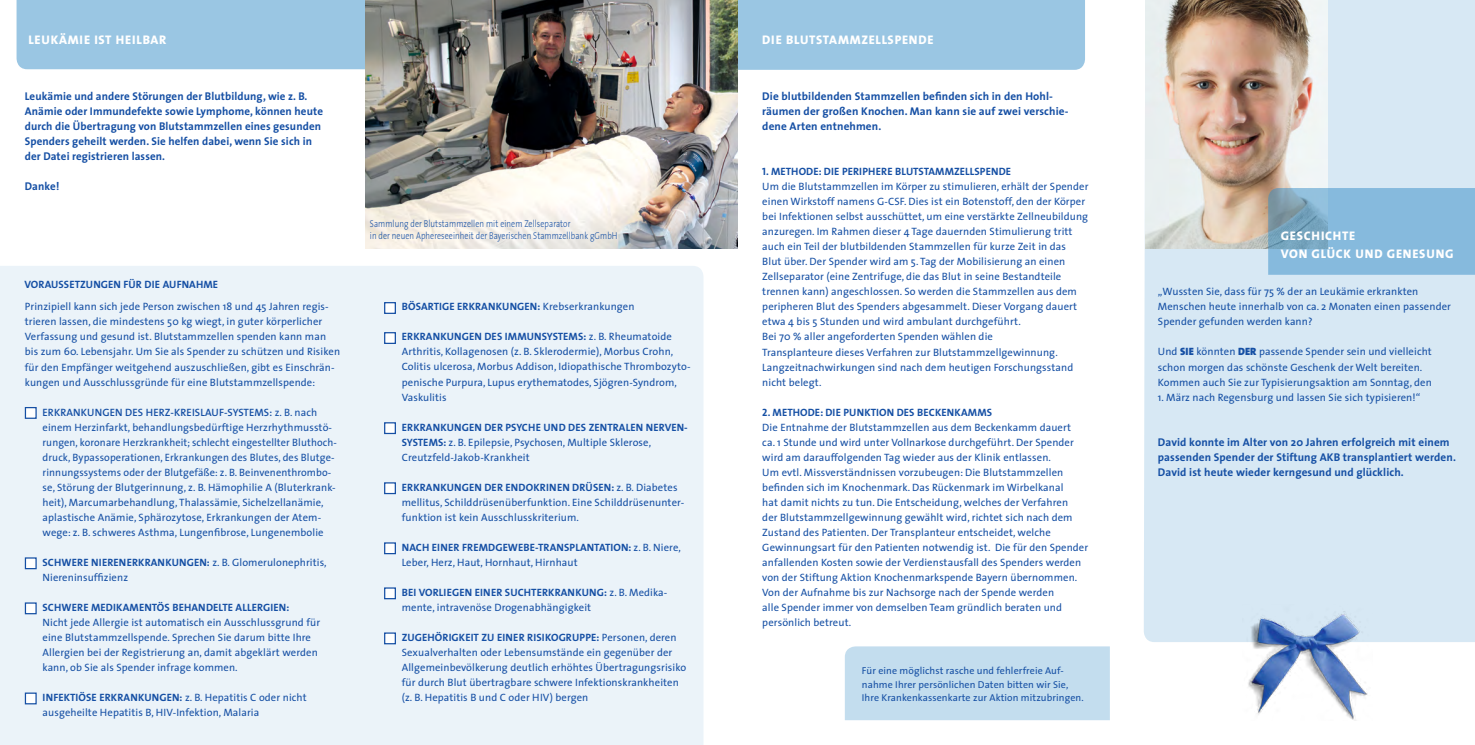
<style>
.page{position:relative;width:1475px;height:745px;background:#fff}
.page>*{position:absolute;margin:0;border:0;box-sizing:border-box;transform-origin:0 0}
.t1{font:800 12.5px/17.5px "The Sans";letter-spacing:.06em;color:#fff}
.t2{font:700 11.25px/15px "The Sans";letter-spacing:.01em;color:#154fa4}
.t3{font:10.62px/15px "The Sans";letter-spacing:.01em;color:#154fa4}
.t4{font:10.62px "The Sans Bold Caps";letter-spacing:.01em;color:#154fa4}
.t5{font:600 10.62px "The Sans";letter-spacing:.01em;color:#154fa4}
.t6{font:10px/13.8px "The Sans";letter-spacing:.01em;color:#154fa4}
.t7{font:300 10px/11.2px "The Sans";letter-spacing:.01em;color:#154fa4;scale:.8 1}
.s1{font-weight:600}
.s2{font-family:"The Sans";font-weight:700}
.s3{font-family:"The Sans"}
.s4{font-family:"The Sans Bold Caps"}
.s5{font-weight:900}
</style>
<div class="page">
<div style="left:1144px;top:0;width:330px;height:641px;background:#d7e8f4"></div>
<img style="left:1144px;top:0;width:183px;height:248px">
<img style="left:1241px;top:604px;width:131px;height:116px">
<svg style="left:1267px;top:188px;width:207px;height:86px;background:#84b5d5"></svg>
<div style="left:737px;top:0;width:347px;height:70px;background:#9ac6e3"></div>
<div style="left:17px;top:0;width:348px;height:69px;background:#9ac6e3"></div>
<div style="left:845px;top:646px;width:264px;height:73px;background:#c3ddee"></div>
<img style="left:365px;top:0;width:372px;height:248px">
<div style="left:0;top:266px;width:703px;height:478px;background:#ebf3f9"></div>
<div style="left:25px;top:406px;width:12px;height:12px;background:#fff;border:1px solid #154fa4"></div>
<div style="left:25px;top:557px;width:12px;height:12px;background:#fff;border:1px solid #154fa4"></div>
<div style="left:25px;top:602px;width:12px;height:12px;background:#fff;border:1px solid #154fa4"></div>
<div style="left:25px;top:692px;width:12px;height:12px;background:#fff;border:1px solid #154fa4"></div>
<div style="left:384px;top:302px;width:12px;height:12px;background:#fff;border:1px solid #154fa4"></div>
<div style="left:384px;top:332px;width:12px;height:12px;background:#fff;border:1px solid #154fa4"></div>
<div style="left:384px;top:422px;width:12px;height:12px;background:#fff;border:1px solid #154fa4"></div>
<div style="left:384px;top:482px;width:12px;height:12px;background:#fff;border:1px solid #154fa4"></div>
<div style="left:384px;top:542px;width:12px;height:12px;background:#fff;border:1px solid #154fa4"></div>
<div style="left:384px;top:587px;width:12px;height:12px;background:#fff;border:1px solid #154fa4"></div>
<div style="left:384px;top:632px;width:12px;height:12px;background:#fff;border:1px solid #154fa4"></div>
<p class="t1" style="left:28px;top:31px;width:139px">LEUKÄMIE IST HEILBAR</p>
<p class="t1" style="left:762px;top:31px;width:171px">DIE BLUTSTAMMZELLSPEN DE</p>
<p class="t2" style="left:25px;top:88px;width:300px">Leukämie und andere Störungen der Blutbildung, wie z. B.<br>Anämie oder Immundefekte sowie Lymphome, können heute durch die Übertragung von Blutstammzellen eines gesunden Spenders geheilt werden. Sie helfen dabei, wenn Sie sich in der Datei registrieren lassen.</p>
<p class="t2" style="left:25px;top:178px;width:36px">Danke!</p>
<p class="t4" style="left:24px;top:275px;width:8px">VORAUSSETZUNGEN</p>
<p class="t4" style="left:123px;top:275px;width:7px">FÜR</p>
<p class="t4" style="left:144px;top:275px;width:6px">DIE</p>
<p class="t4" style="left:163px;top:275px;width:8px">AUFNAH</p>
<p class="t4" style="left:203px;top:275px;width:15px">ME</p>
<p class="t3" style="left:25px;top:299px;width:317px">Prinzipiell kann sich jede Person zwischen 18 und 45 Jahren regis&shy;trieren lassen, die mindestens 50 kg wiegt, in guter körperlicher Verfassung und gesund ist. Blutstammzellen spenden kann man bis zum 60. Lebensjahr. Um Sie als Spender zu schützen und Risiken für den Empfänger weitgehend auszuschließen, gibt es Einschrän&shy;kungen und Ausschlussgründe für eine Blutstammzellspende:</p>
<p class="t5" style="left:43px;top:403px;width:150px">ERKRANKUNGEN DES HERZ-KREISL</p>
<p class="t5" style="left:205px;top:403px;width:52px">AUF-SYSTEMS</p>
<p class="t3" style="left:43px;top:404px;width:296px;text-indent:227px"><span class="s1">:</span> z. B. nach einem Herzinfarkt, behandlungsbedürftige Herzrhythmusstö&shy;rungen, koronare Herzkrankheit; schlecht eingestellter Bluthoch&shy;druck, Bypassoperationen, Erkrankungen des Blutes, des Blutge&shy;rinnungssystems oder der Blutgefäße: z. B. Beinvenenthrombo&shy;se, Störung der Blutgerinnung, z. B. Hämophilie A (Bluterkrank&shy;heit), Marcumarbehandlung, Thalassämie, Sichelzellanämie, aplastische Anämie, Sphärozytose, Erkrankungen der Atem&shy;wege: z. B. schweres Asthma, Lungenfibrose, Lungenembolie</p>
<p class="t4" style="left:43px;top:553px;width:285px">SCHWERE N IERENERKRANKUNGEN<span class="s2">:</span> <span class="s3">z. B. Glomerulonephritis,</span></p>
<p class="t3" style="left:43px;top:569px;width:87px">Niereninsuffizienz</p>
<p class="t4" style="left:43px;top:598px;width:248px">SCHWERE MEDIKAMENTÖS BEHANDELTE ALLERGIEN:</p>
<p class="t3" style="left:43px;top:614px;width:279px">Nicht jede Allergie ist automatisch ein Ausschlussgrund für eine Blutstammzellspende. Sprechen Sie darum bitte Ihre Allergien bei der Registrierung an, damit abgeklärt werden kann, ob Sie als Spender infrage kommen.</p>
<p class="t4" style="left:43px;top:688px;width:265px">I NFEKTIÖSE ERKRANKUNGEN: <span class="s3">z. B. Hepatitis C oder nicht</span></p>
<p class="t3" style="left:43px;top:704px;width:218px">ausgeheilte Hepatitis B, HIV-Infektion, Malaria</p>
<p class="t7" style="left:370px;top:218px;width:311px">Sammlung der Blutstammzellen mit einem Zellseparator<br>in der neuen Aphereseeinheit der Bayerischen Stammzellbank gGmbH</p>
<p class="t4" style="left:402px;top:298px;width:234px">BÖSARTIGE ERKRANKUNGEN: <span class="s3">Krebserkrankungen</span></p>
<p class="t4" style="left:402px;top:328px;width:111px">ERKRANKUNGEN DES IMM</p>
<p class="t3" style="left:402px;top:329px;width:290px;text-indent:125px"><span class="s4">UNSYSTEMS:</span> z. B. Rheumatoide Arthritis, Kollagenosen (z. B. Sklerodermie), Morbus Crohn, Colitis ulcerosa, Morbus Addison, Idiopathische Thrombozyto&shy;penische Purpura, Lupus erythematodes, Sjögren-Syndrom, Vaskulitis</p>
<p class="t4" style="left:402px;top:418px;width:287px">ERKRANKUNGEN DER PSYCHE UND DES ZENTRALEN N ERVEN-</p>
<p class="t3" style="left:402px;top:434px;width:251px"><span class="s4">SYSTEMS:</span> z. B. Epilepsie, Psychosen, Multiple Sklerose,<br>Creutzfeld-Jakob-Krankheit</p>
<p class="t4" style="left:402px;top:478px;width:277px">ERKRANKUNGEN DER ENDOKRINEN DRÜSEN: <span class="s3">z. B. Diabetes</span></p>
<p class="t3" style="left:402px;top:494px;width:284px">mellitus, Schilddrüsenüberfunktion. Eine Schilddrüsenunter&shy;funktion ist kein Ausschlusskriterium.</p>
<p class="t4" style="left:402px;top:538px;width:280px">NACH EINER FREMDGEWEBE-TRANSPLANTATION: <span class="s3">z. B. Niere,</span></p>
<p class="t3" style="left:402px;top:554px;width:177px">Leber, Herz, Haut, Hornhaut, Hirnhaut</p>
<p class="t4" style="left:402px;top:583px;width:267px">BEI VORLIEGEN EINER SUCHTERKRANKUNG: <span class="s3">z. B. Medika-</span></p>
<p class="t3" style="left:402px;top:599px;width:191px">mente, intravenöse Drogenabhängigkeit</p>
<p class="t4" style="left:402px;top:628px;width:276px">ZUGEHÖRIGKEIT ZU EINER RISIKOGRUPPE: <span class="s3">Personen, deren</span></p>
<p class="t3" style="left:402px;top:644px;width:286px">Sexualverhalten oder Lebensumstände ein gegenüber der Allgemeinbevölkerung deutlich erhöhtes Übertragungsrisiko für durch Blut übertragbare schwere Infektionskrankheiten (z. B. Hepatitis B und C oder HIV) bergen</p>
<p class="t2" style="left:762px;top:88px;width:307px">Die blutbildenden Stammzellen befinden sich in den Hohl&shy;räumen der großen Knochen. Man kann sie auf zwei verschie&shy;dene Arten entnehmen.</p>
<p class="t4" style="left:762px;top:163px;width:250px">1. METHODE: DIE PERIPHERE BLUTSTAMMZELLSPENDE</p>
<p class="t3" style="left:762px;top:179px;width:327px">Um die Blutstammzellen im Körper zu stimulieren, erhält der Spender einen Wirkstoff namens G-CSF. Dies ist ein Botenstoff, den der Körper bei Infektionen selbst ausschüttet, um eine verstärkte Zellneubildung anzuregen. Im Rahmen dieser 4 Tage dauernden Stimulierung tritt auch ein Teil der blutbildenden Stammzellen für kurze Zeit in das<br>Blut über. Der Spender wird am 5. Tag der Mobilisierung an einen Zellseparator (eine Zentrifuge, die das Blut in seine Bestandteile trennen kann) angeschlossen. So werden die Stammzellen aus dem peripheren Blut des Spenders abgesammelt. Dieser Vorgang dauert etwa 4 bis 5 Stunden und wird ambulant durchgeführt.<br>Bei 70 % aller angeforderten Spenden wählen die<br>Transplanteure dieses Verfahren zur Blutstammzellgewinnung.<br>Langzeitnachwirkungen sind nach dem heutigen Forschungsstand nicht belegt.</p>
<p class="t4" style="left:762px;top:403px;width:231px">2. METHODE: DIE PUNKTION DES BECKENKAMMS</p>
<p class="t3" style="left:762px;top:419px;width:327px">Die Entnahme der Blutstammzellen aus dem Beckenkamm dauert<br>ca. 1 Stunde und wird unter Vollnarkose durchgeführt. Der Spender wird am darauffolgenden Tag wieder aus der Klinik entlassen.<br>Um evtl. Missverständnissen vorzubeugen: Die Blutstammzellen befinden sich im Knochenmark. Das Rückenmark im Wirbelkanal<br>hat damit nichts zu tun. Die Entscheidung, welches der Verfahren<br>der Blutstammzellgewinnung gewählt wird, richtet sich nach dem Zustand des Patienten. Der Transplanteur entscheidet, welche Gewinnungsart für den Patienten notwendig ist. Die für den Spender anfallenden Kosten sowie der Verdienstausfall des Spenders werden von der Stiftung Aktion Knochenmarkspende Bayern übernommen.<br>Von der Aufnahme bis zur Nachsorge nach der Spende werden<br>alle Spender immer von demselben Team gründlich beraten und persönlich betreut.</p>
<p class="t6" style="left:861px;top:662px;width:223px">Für eine möglichst rasche und fehlerfreie Auf&shy;nahme Ihrer persönlichen Daten bitten wir Sie,<br>Ihre Krankenkassenkarte zur Aktion mitzubringen.</p>
<p class="t1" style="left:1280px;top:227px;width:25px">GESCHICH</p>
<p class="t1" style="left:1280px;top:227px;width:173px;text-indent:61px">TE<br>VON GLÜCK UND GENESUNG</p>
<p class="t3" style="left:1157px;top:284px;width:294px">„Wussten Sie, dass für 75 % der an Leukämie erkrankten<br>Menschen heute innerhalb von ca. 2 Monaten einen passender<br>Spender gefunden werden kann?</p>
<p class="t3" style="left:1157px;top:344px;width:275px">Und <span class="s5">SIE</span> könnten <span class="s5">DER</span> passende Spender sein und vielleicht schon morgen das schönste Geschenk der Welt bereiten.<br>Kommen auch Sie zur Typisierungsaktion am Sonntag, den</p>
<p class="t3" style="left:1157px;top:389px;width:264px">1. März nach Regensburg und lassen Sie sich typisieren!“</p>
<p class="t2" style="left:1157px;top:433px;width:299px">David konnte im Alter von 20 Jahren erfolgreich mit einem passenden Spender der Stiftung AKB transplantiert werden.<br>David ist heute wieder kerngesund und glücklich.</p>
</div>
